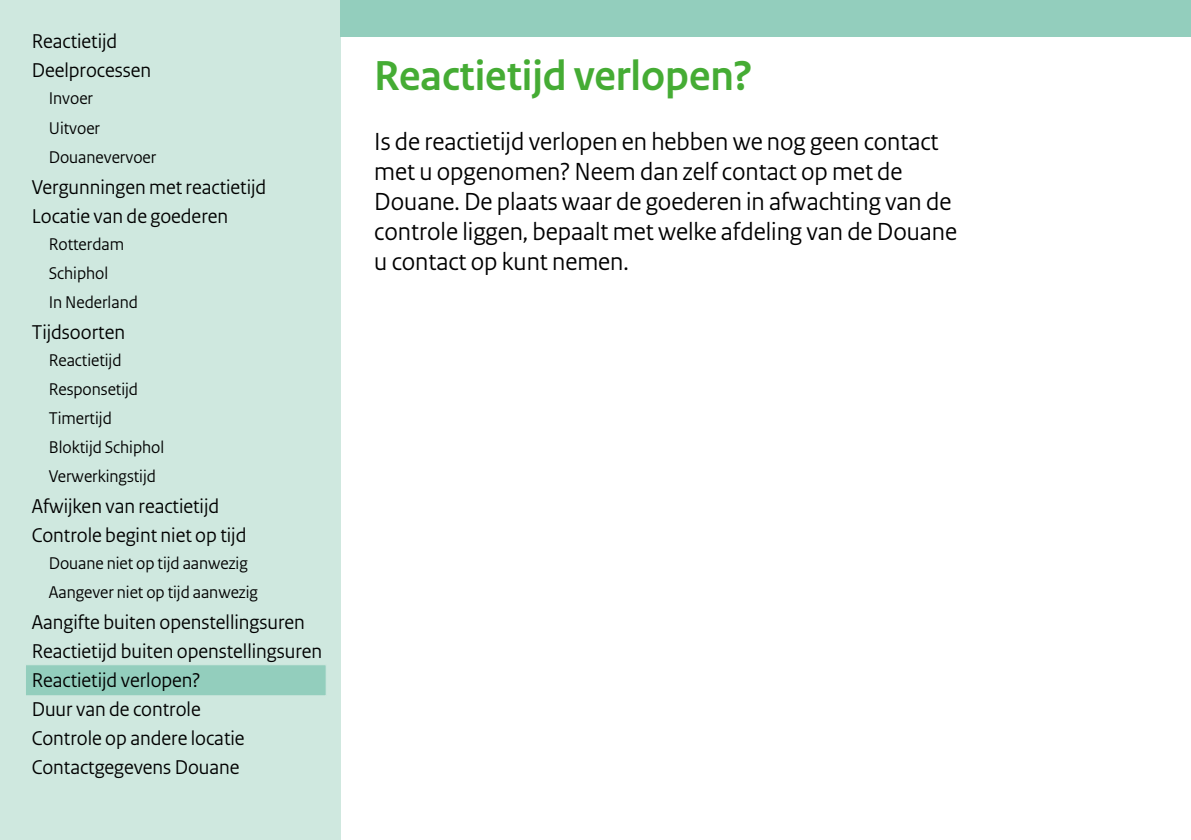
<style>
.page{position:relative;width:1191px;height:840px;background:#fff}
.page>*{position:absolute;margin:0;border:0;box-sizing:border-box;transform-origin:0 0}
.t1{font:700 44px "Rijksoverheid Sans Heading";color:#45ac34}
.t2{font:26px/30px "Rijksoverheid Sans Heading";color:#000}
.t3{font:21px/29px "Rijksoverheid Sans Heading";color:#000}
.t4{font:17.8px/29px "Rijksoverheid Sans Heading";color:#000}
</style>
<div class="page">
<div style="left:0;top:0;width:340px;height:839px;background:#cfe8df"></div>
<div style="left:340px;top:0;width:851px;height:36px;background:#93cebd"></div>
<div style="left:25px;top:664px;width:302px;height:32px;background:#93cebd;border:1px solid #cfe8df"></div>
<p class="t3" style="left:32px;top:27px;width:121px">Reactietijd<br>Deelprocessen</p>
<p class="t4" style="left:49px;top:84px;width:109px">Invoer<br>Uitvoer<br>Douanevervoer</p>
<p class="t3" style="left:32px;top:172px;width:236px">Vergunningen met reactietijd<br>Locatie van de goederen</p>
<p class="t4" style="left:49px;top:229px;width:91px">Rotterdam<br>Schiphol<br>In Nederland</p>
<p class="t3" style="left:32px;top:317px;width:95px">Tijdsoorten</p>
<p class="t4" style="left:49px;top:345px;width:117px">Reactietijd<br>Responsetijd<br>Timertijd<br>Bloktijd Schiphol<br>Verwerkingstijd</p>
<p class="t3" style="left:32px;top:491px;width:216px">Afwijken van reactietijd<br>Controle begint niet op tijd</p>
<p class="t4" style="left:49px;top:548px;width:211px">Douane niet op tijd aanwezig<br>Aangever niet op tijd aanwezig</p>
<p class="t3" style="left:32px;top:607px;width:292px">Aangifte buiten openstellingsuren<br>Reactietijd buiten openstellingsuren<br>Reactietijd verlopen?<br>Duur van de controle<br>Controle op andere locatie<br>Contactgegevens Douane</p>
<h1 class="t1" style="left:374px;top:51px;width:379px">Reactietijd verlopen?</h1>
<p class="t2" style="left:374px;top:127px;width:584px">Is de reactietijd verlopen en hebben we nog geen contact met u opgenomen? Neem dan zelf contact op met de Douane. De plaats waar de goederen in afwachting van de controle liggen, bepaalt met welke afdeling van de Douane u contact op kunt nemen.</p>
</div>
